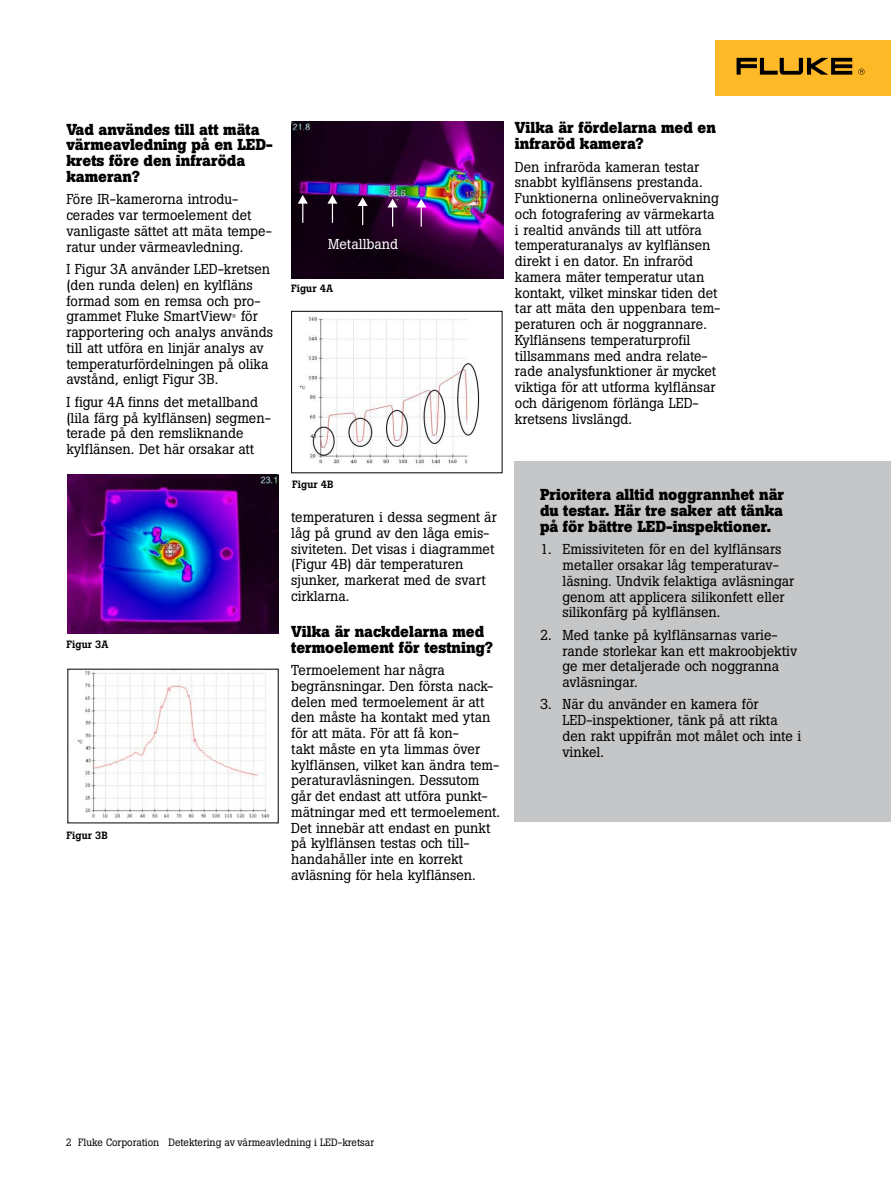
<style>
.page{position:relative;width:891px;height:1188px;background:#fff}
.page>*{position:absolute;margin:0;border:0;box-sizing:border-box;transform-origin:0 0}
.t1{font:700 15.75px/15.8px "Boton Pro";color:#000}
.t2{font:14.25px/15.8px "Boton Pro";color:#000}
.t3{font:14.25px "Boton Pro";color:#fff}
.t4{font:10.5px "Boton Pro";color:#000}
.t5{font:500 10.5px "Boton Pro";color:#000}
.t6{font:5.7px "Boton Pro";color:#000}
</style>
<div class="page">
<div style="left:515px;top:462px;width:376px;height:360px;background:#c4c6c8"></div>
<div style="left:716px;top:40px;width:175px;height:56px;background:#fdb927"></div>
<svg style="left:737px;top:58px;width:115px;height:17px"></svg>
<svg style="left:858px;top:69px;width:7px;height:6px"></svg>
<img style="left:67px;top:474px;width:212px;height:160px">
<img style="left:77px;top:671px;width:192px;height:147px">
<img style="left:299px;top:316px;width:181px;height:148px">
<div style="left:291px;top:311px;width:211px;height:162px;border:1px solid #000"></div>
<img style="left:292px;top:122px;width:211px;height:156px">
<svg style="left:298px;top:195px;width:10px;height:28px"></svg>
<svg style="left:327px;top:195px;width:10px;height:28px"></svg>
<svg style="left:358px;top:197px;width:10px;height:28px"></svg>
<svg style="left:388px;top:199px;width:10px;height:28px"></svg>
<svg style="left:416px;top:199px;width:10px;height:28px"></svg>
<p class="t1" style="left:66px;top:121px;width:208px">Vad användes till att mäta värmeavledning på en LED&shy;krets före den infraröda kameran?</p>
<p class="t2" style="left:66px;top:192px;width:207px">Före IR-kamerorna introdu&shy;cerades var termoelement det vanligaste sättet att mäta tempe&shy;ratur under värmeavledning.</p>
<p class="t2" style="left:66px;top:261px;width:205px">I Figur 3A använder LED-kretsen (den runda delen) en kylfläns formad som en remsa och pro&shy;grammet Fluke SmartView</p>
<p class="t2" style="left:66px;top:309px;width:208px;text-indent:175px">för rapportering och analys används till att utföra en linjär analys av temperaturfördelningen på olika avstånd, enligt Figur 3B.</p>
<p class="t2" style="left:66px;top:394px;width:206px">I figur 4A finns det metallband (lila färg på kylflänsen) segmen&shy;terade på den remsliknande kylflänsen. Det här orsakar att</p>
<p class="t6" style="left:232px;top:312px;width:6px">®</p>
<p class="t5" style="left:67px;top:637px;width:44px">Figur 3A</p>
<p class="t5" style="left:67px;top:829px;width:43px">Figur 3B</p>
<p class="t3" style="left:328px;top:235px;width:72px">Metallband</p>
<p class="t5" style="left:291px;top:282px;width:44px">Figur 4A</p>
<p class="t1" style="left:515px;top:120px;width:202px">Vilka är fördelarna med en infraröd kamera?</p>
<p class="t2" style="left:515px;top:159px;width:207px">Den infraröda kameran testar snabbt kylflänsens prestanda.<br>Funktionerna onlineövervakning och fotografering av värmekarta i realtid används till att utföra temperaturanalys av kylflänsen direkt i en dator. En infraröd kamera mäter temperatur utan kontakt, vilket minskar tiden det tar att mäta den uppenbara tem&shy;peraturen och är noggrannare.<br>Kylflänsens temperaturprofil tillsammans med andra relate&shy;rade analysfunktioner är mycket viktiga för att utforma kylflänsar och därigenom förlänga LED&shy;kretsens livslängd.</p>
<p class="t5" style="left:292px;top:477px;width:43px">Figur 4B</p>
<p class="t2" style="left:291px;top:509px;width:207px">temperaturen i dessa segment är låg på grund av den låga emis&shy;siviteten. Det visas i diagrammet (Figur 4B) där temperaturen sjunker, markerat med de svart cirklarna.</p>
<p class="t1" style="left:291px;top:624px;width:203px">Vilka är nackdelarna med termoelement för testning?</p>
<p class="t2" style="left:291px;top:662px;width:210px">Termoelement har några begränsningar. Den första nack&shy;delen med termoelement är att den måste ha kontakt med ytan för att mäta. För att få kon-<br>takt måste en yta limmas över kylflänsen, vilket kan ändra tem&shy;peraturavläsningen. Dessutom går det endast att utföra punkt&shy;mätningar med ett termoelement.<br>Det innebär att endast en punkt på kylflänsen testas och till&shy;handahåller inte en korrekt avläsning för hela kylflänsen.</p>
<p class="t1" style="left:540px;top:487px;width:246px;text-align:justify">Prioritera alltid noggrannhet när du testar. Här tre saker att tänka på för bättre LED-inspektioner.</p>
<p class="t2" style="left:563px;top:541px;width:233px;text-indent:-23px">1. Emissiviteten för en del kylflänsars metaller orsakar låg temperaturav&shy;läsning. Undvik felaktiga avläsningar genom att applicera silikonfett eller silikonfärg på kylflänsen.</p>
<p class="t2" style="left:563px;top:627px;width:236px;text-indent:-23px">2. Med tanke på kylflänsarnas varie&shy;rande storlekar kan ett makroobjektiv ge mer detaljerade och noggranna avläsningar.</p>
<p class="t2" style="left:563px;top:697px;width:240px;text-indent:-23px">3. När du använder en kamera för<br>LED-inspektioner, tänk på att rikta den rakt uppifrån mot målet och inte i vinkel.</p>
<p class="t4" style="left:66px;top:1136px;width:310px">2 Fluke Corporation Detektering av värmeavledning i LED-kretsar</p>
</div>
